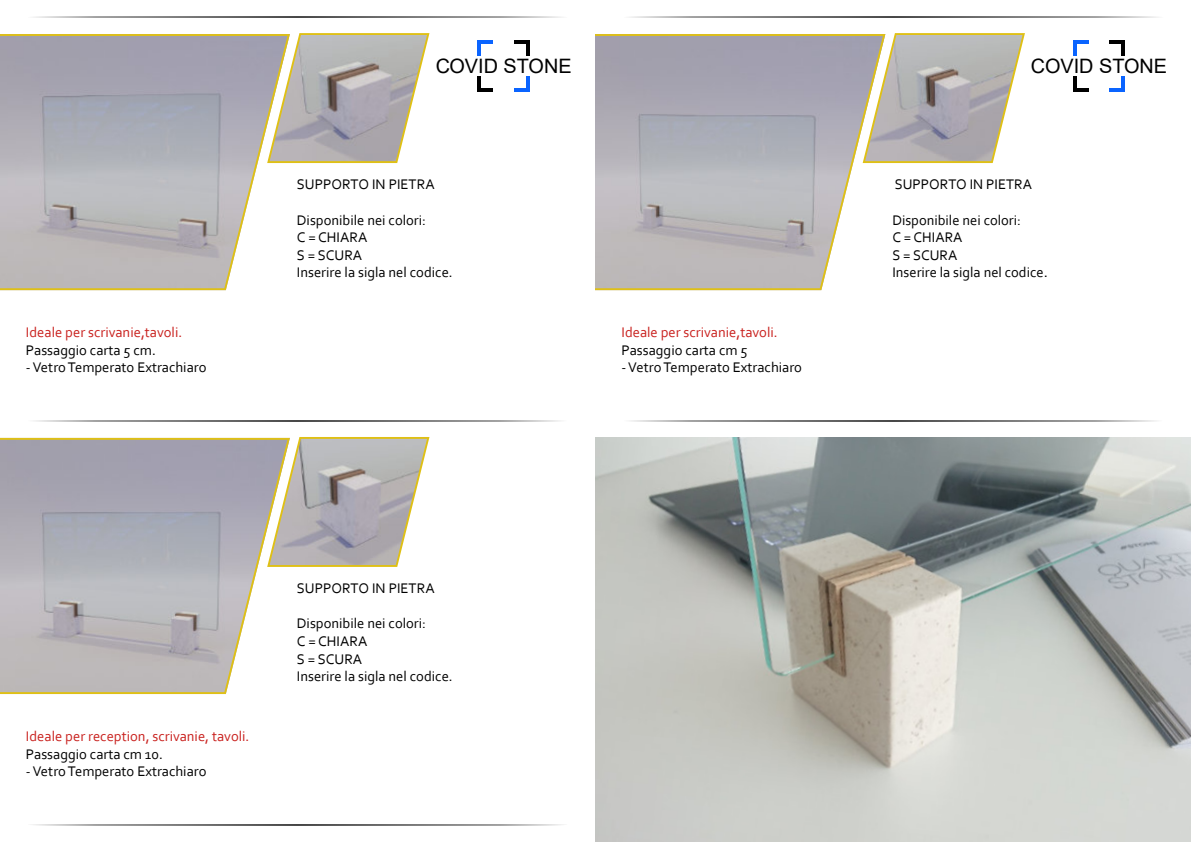
<style>
.page{position:relative;width:1191px;height:842px;background:#fff}
.page>*{position:absolute;margin:0;border:0;box-sizing:border-box;transform-origin:0 0}
.t1{font:19.9px "Arial";color:#000}
.t2{font:14.6px/17.6px "Corbel";color:#000}
.t3{font:14.6px "Corbel";color:#c9211e}
.s1{font-family:"Arial"}
</style>
<div class="page">
<svg style="left:266px;top:437px;width:164px;height:130px;background:#bbb8b4"></svg>
<svg style="left:0;top:438px;width:290px;height:256px;background:#b8b6b9"></svg>
<svg style="left:290px;top:33px;width:140px;height:131px;background:#bab6b2"></svg>
<svg style="left:0;top:34px;width:290px;height:256px;background:#b8b6b9"></svg>
<hr style="left:477px;top:40px;width:4px;height:15px;background:#0a64ff">
<hr style="left:477px;top:40px;width:16px;height:3px;background:#0a64ff">
<hr style="left:514px;top:40px;width:15px;height:3px;background:#000">
<hr style="left:526px;top:40px;width:3px;height:15px;background:#000">
<hr style="left:526px;top:76px;width:3px;height:16px;background:#0a64ff">
<hr style="left:514px;top:88px;width:15px;height:4px;background:#0a64ff">
<hr style="left:477px;top:88px;width:16px;height:4px;background:#000">
<hr style="left:477px;top:76px;width:4px;height:16px;background:#000">
<svg style="left:32px;top:824px;width:532px;height:2px"></svg>
<svg style="left:34px;top:420px;width:527px;height:2px"></svg>
<svg style="left:33px;top:16px;width:529px;height:2px"></svg>
<svg style="left:885px;top:33px;width:140px;height:131px;background:#bab7b3"></svg>
<svg style="left:595px;top:34px;width:290px;height:256px;background:#b8b6b9"></svg>
<svg style="left:630px;top:420px;width:527px;height:2px"></svg>
<svg style="left:629px;top:16px;width:529px;height:2px"></svg>
<svg style="left:1073px;top:43px;width:3px;height:12px"></svg>
<hr style="left:1072px;top:40px;width:16px;height:3px;background:#0a64ff">
<hr style="left:1109px;top:40px;width:16px;height:3px;background:#000">
<hr style="left:1121px;top:40px;width:4px;height:15px;background:#000">
<hr style="left:1121px;top:76px;width:4px;height:16px;background:#0a64ff">
<hr style="left:1109px;top:88px;width:16px;height:4px;background:#0a64ff">
<hr style="left:1072px;top:88px;width:16px;height:4px;background:#000">
<svg style="left:1072px;top:76px;width:4px;height:16px"></svg>
<img style="left:595px;top:438px;width:596px;height:404px">
<p class="t3" style="left:26px;top:326px;width:158px">Ideale per scrivanie,tavoli.</p>
<p class="t2" style="left:26px;top:342px;width:131px">Passaggio carta 5 cm.</p>
<p class="t2" style="left:26px;top:360px;width:182px">- Vetro Temperato Extrachiaro</p>
<h1 class="t1" style="left:435px;top:58px;width:138px">COVID STONE</h1>
<p class="t2" style="left:297px;top:177px;width:139px">SUPPORTO IN PIETRA</p>
<p class="t2" style="left:297px;top:212px;width:157px">Disponibile nei colori:<br>C = CHIARA<br>S = SCURA<br>Inserire la sigla nel codice.</p>
<p class="t3" style="left:621px;top:326px;width:158px">Ideale per scrivanie,tavoli.</p>
<p class="t2" style="left:621px;top:342px;width:128px">Passaggio carta cm 5</p>
<p class="t2" style="left:621px;top:360px;width:182px">- Vetro Temperato Extrachiaro</p>
<p class="t3" style="left:26px;top:730px;width:225px">Ideale per reception, scrivanie, tavoli.</p>
<p class="t2" style="left:26px;top:746px;width:138px">Passaggio carta cm 10.</p>
<p class="t2" style="left:26px;top:764px;width:182px">- Vetro Temperato Extrachiaro</p>
<p class="t2" style="left:297px;top:581px;width:139px">SUPPORTO IN PIETRA</p>
<p class="t2" style="left:297px;top:616px;width:157px">Disponibile nei colori:<br>C = CHIARA<br>S = SCURA<br>Inserire la sigla nel codice.</p>
<h1 class="t1" style="left:1030px;top:58px;width:138px">COVID STONE</h1>
<p class="t2" style="left:895px;top:177px;width:139px">SUPPORTO IN PIETRA</p>
<p class="t2" style="left:892px;top:212px;width:157px">Disponibile nei colori:<br>C = CHIARA<br>S = SCURA<br>Inserire la sigla nel codice<span class="s1">.</span></p>
</div>
